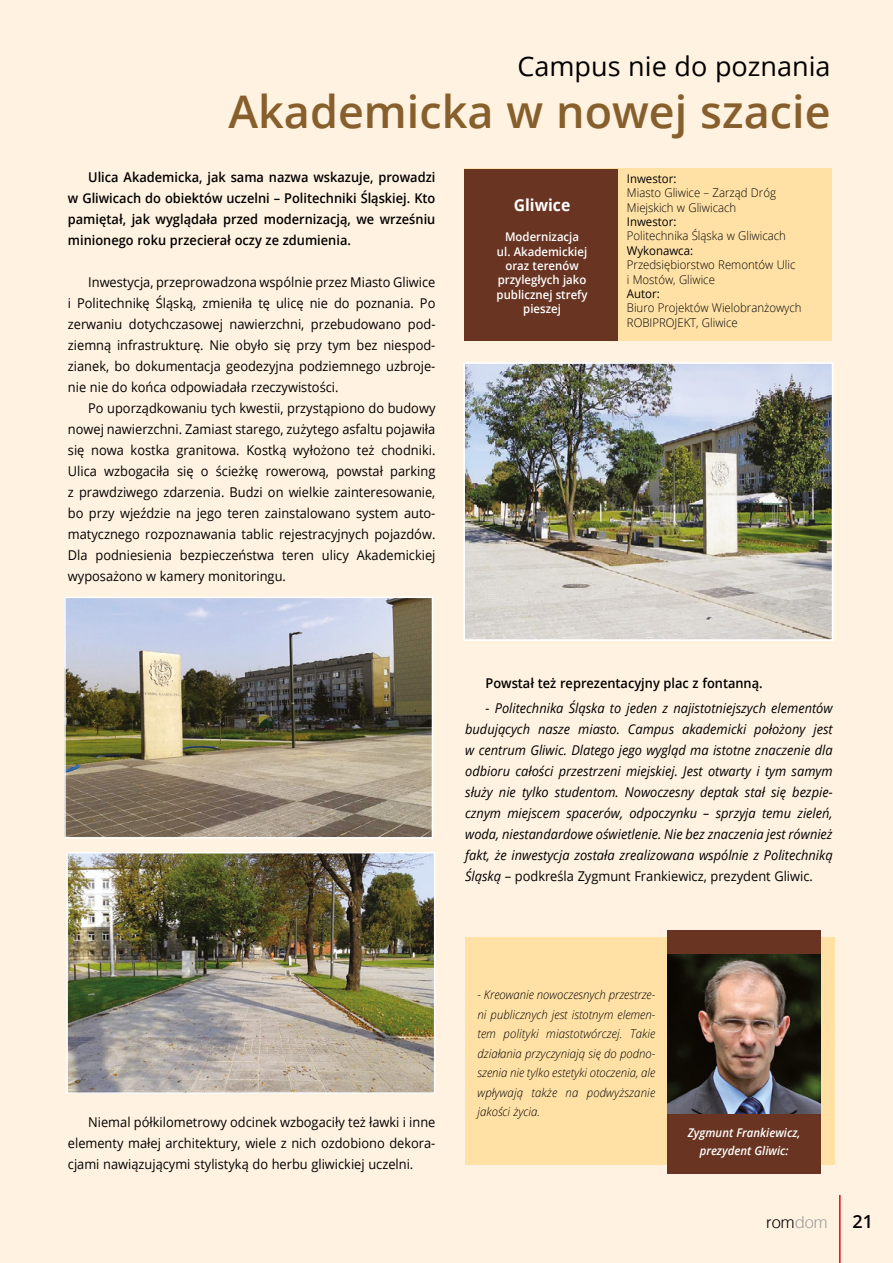
<style>
.page{position:relative;width:893px;height:1263px;background:#fff2e0}
.page>*{position:absolute;margin:0;border:0;box-sizing:border-box;transform-origin:0 0}
.t1{font:600 45px "Open Sans";color:#875f2c}
.t2{font:27px "Open Sans";color:#000}
.t3{font:600 18px "Open Sans";color:#000}
.t4{font:700 16.5px "Open Sans";color:#fff;scale:.95 1}
.t5{font:300 16.5px "Helvetica";color:#000}
.t6{font:13.5px/21px "Open Sans";color:#000;text-align:justify;scale:.95 1}
.t7{font:italic 13.5px/21px "Open Sans";color:#000;text-align:justify;scale:.95 1}
.t8{font:600 13.5px/21px "Open Sans";color:#000;text-align:justify;scale:.95 1}
.t9{font:italic 300 12px/19.5px "Open Sans";letter-spacing:.01em;color:#000;text-align:justify;scale:.95 1}
.t10{font:300 12px/14.4px "Open Sans";color:#000;scale:.95 1}
.t11{font:600 12px/14.4px "Open Sans";color:#fff;text-align:center;scale:.95 1}
.t12{font:italic 600 12px/18px "Open Sans";color:#fff;text-align:center;scale:.95 1}
.t13{font:12px "Open Sans";color:#000;scale:.95 1}
.s1{font-style:normal}
.s2{color:#9d9d9c}
</style>
<div class="page">
<hr style="left:839px;top:1195px;width:2px;height:68px;background:#e30613">
<img style="left:67px;top:600px;width:363px;height:235px">
<div style="left:64px;top:597px;width:369px;height:241px;border:2px solid #fff"></div>
<img style="left:466px;top:365px;width:365px;height:273px">
<div style="left:463px;top:362px;width:371px;height:279px;border:2px solid #fff"></div>
<div style="left:464px;top:169px;width:368px;height:172px;background:#ffe1a6"></div>
<div style="left:464px;top:169px;width:153px;height:172px;background:#693522"></div>
<div style="left:466px;top:937px;width:369px;height:228px;background:#ffe1a6"></div>
<img style="left:668px;top:954px;width:153px;height:160px">
<div style="left:668px;top:930px;width:153px;height:24px;background:#693522"></div>
<div style="left:668px;top:1114px;width:153px;height:60px;background:#693522"></div>
<img style="left:69px;top:855px;width:363px;height:236px">
<div style="left:66px;top:852px;width:369px;height:242px;border:2px solid #fff"></div>
<h2 class="t2" style="left:517px;top:48px;width:315px">Campus nie do poznania</h2>
<h1 class="t1" style="left:228px;top:81px;width:604px">Akademicka w nowej szacie</h1>
<p class="t8" style="left:68px;top:166px;width:388px;text-indent:20px">Ulica Akademicka, jak sama nazwa wskazuje, prowadzi w Gliwicach do obiektów uczelni – Politechniki Śląskiej. Kto pamiętał, jak wyglądała przed modernizacją, we wrześniu minionego roku przecierał oczy ze zdumienia.</p>
<p class="t6" style="left:68px;top:271px;width:388px;text-indent:20px">Inwestycja, przeprowadzona wspólnie przez Miasto Gliwice i Politechnikę Śląską, zmieniła tę ulicę nie do poznania. Po zerwaniu dotychczasowej nawierzchni, przebudowano pod&shy;ziemną infrastrukturę. Nie obyło się przy tym bez niespod&shy;zianek, bo dokumentacja geodezyjna podziemnego uzbroje&shy;nie nie do końca odpowiadała rzeczywistości.</p>
<p class="t6" style="left:68px;top:397px;width:388px;text-indent:20px">Po uporządkowaniu tych kwestii, przystąpiono do budowy nowej nawierzchni. Zamiast starego, zużytego asfaltu pojawiła się nowa kostka granitowa. Kostką wyłożono też chodniki.<br>Ulica wzbogaciła się o ścieżkę rowerową, powstał parking z prawdziwego zdarzenia. Budzi on wielkie zainteresowanie, bo przy wjeździe na jego teren zainstalowano system auto&shy;matycznego rozpoznawania tablic rejestracyjnych pojazdów.<br>Dla podniesienia bezpieczeństwa teren ulicy Akademickiej wyposażono w kamery monitoringu.</p>
<p class="t4" style="left:514px;top:193px;width:61px">Gliwice</p>
<p class="t11" style="left:497px;top:229px;width:97px">Modernizacja<br>ul. Akademickiej oraz terenów przyległych jako publicznej strefy pieszej</p>
<p class="t13" style="left:627px;top:170px;width:54px">Inwestor:</p>
<p class="t10" style="left:627px;top:185px;width:158px">Miasto Gliwice – Zarząd Dróg<br>Miejskich w Gliwicach</p>
<p class="t13" style="left:627px;top:213px;width:54px">Inwestor:</p>
<p class="t10" style="left:627px;top:228px;width:169px">Politechnika Śląska w Gliwicach</p>
<p class="t13" style="left:627px;top:242px;width:71px">Wykonawca:</p>
<p class="t10" style="left:627px;top:257px;width:179px">Przedsiębiorstwo Remontów Ulic i Mostów, Gliwice</p>
<p class="t13" style="left:627px;top:285px;width:36px">Autor:</p>
<p class="t10" style="left:627px;top:300px;width:185px">Biuro Projektów Wielobranżowych<br>ROBIPROJEKT, Gliwice</p>
<p class="t8" style="left:485px;top:672px;width:293px">Powstał też reprezentacyjny plac z fontanną.</p>
<p class="t7" style="left:465px;top:697px;width:388px;text-indent:20px">- Politechnika Śląska to jeden z najistotniejszych elementów budujących nasze miasto. Campus akademicki położony jest w centrum Gliwic. Dlatego jego wygląd ma istotne znaczenie dla odbioru całości przestrzeni miejskiej. Jest otwarty i tym samym służy nie tylko studentom. Nowoczesny deptak stał się bezpie&shy;cznym miejscem spacerów, odpoczynku – sprzyja temu zieleń, woda, niestandardowe oświetlenie. Nie bez znaczenia jest również fakt, że inwestycja została zrealizowana wspólnie z Politechniką Śląską <span class="s1">– podkreśla Zygmunt Frankiewicz, prezydent Gliwic.</span></p>
<p class="t6" style="left:68px;top:1111px;width:388px;text-indent:20px">Niemal półkilometrowy odcinek wzbogaciły też ławki i inne elementy małej architektury, wiele z nich ozdobiono dekora&shy;cjami nawiązującymi stylistyką do herbu gliwickiej uczelni.</p>
<p class="t9" style="left:477px;top:984px;width:189px">- Kreowanie nowoczesnych przestrze&shy;ni publicznych jest istotnym elemen&shy;tem polityki miastotwórczej. Takie działania przyczyniają się do podno&shy;szenia nie tylko estetyki otoczenia, ale wpływają także na podwyższanie jakości życia.</p>
<p class="t12" style="left:688px;top:1123px;width:120px">Zygmunt Frankiewicz, prezydent Gliwic:</p>
<p class="t5" style="left:766px;top:1208px;width:63px">rom<span class="s2">dom</span></p>
<h3 class="t3" style="left:853px;top:1209px;width:22px">21</h3>
</div>
